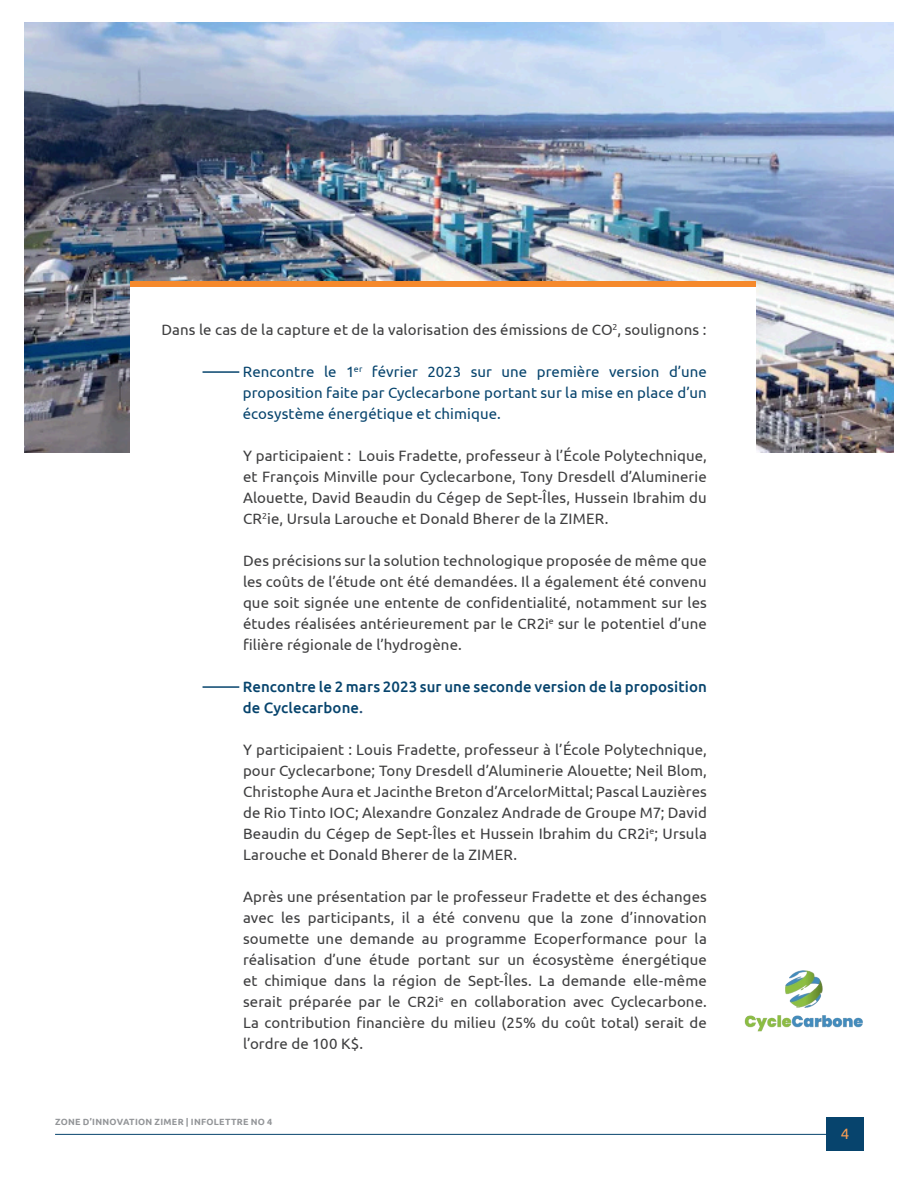
<style>
.page{position:relative;width:918px;height:1188px;background:#fff}
.page>*{position:absolute;margin:0;border:0;box-sizing:border-box;transform-origin:0 0}
.Texte_courant{font:15px/21px "Ubuntu";letter-spacing:.01em;color:#3e3e3f;text-align:justify}
.Texte_courant-2{font:15px/21px "Ubuntu";letter-spacing:.005em;color:#07446d;text-align:justify}
.Texte_courant-3{font:500 15px/21px "Ubuntu";letter-spacing:.005em;color:#07446d}
.t1{font:15px "Ubuntu";color:#f89e54}
.t2{font:700 9px "Ubuntu";letter-spacing:.03em;color:#939598}
.s1{color:#264f76}
</style>
<div class="page">
<hr style="left:55px;top:1134px;width:809px;height:1px;background:#07446d">
<div style="left:826px;top:1117px;width:38px;height:34px;background:#07446d"></div>
<img style="left:25px;top:23px;width:868px;height:430px">
<div style="left:130px;top:287px;width:625px;height:815px;background:#fff"></div>
<div style="left:130px;top:281px;width:625px;height:6px;background:#f5892c"></div>
<hr style="left:203px;top:371px;width:36px;height:2px;background:#07446d">
<hr style="left:203px;top:686px;width:36px;height:2px;background:#07446d">
<img style="left:744px;top:970px;width:119px;height:62px">
<p class="Texte_courant" style="left:162px;top:319px;width:546px">Dans le cas de la capture et de la valorisation des émissions de CO<sup>2</sup>, soulignons :</p>
<p class="Texte_courant-2" style="left:243px;top:361px;width:466px">Rencontre le 1<sup>er</sup> février 2023 sur une première version d’une proposition faite par Cyclecarbone portant sur la mise en place d’un écosystème énergétique et chimique.</p>
<p class="Texte_courant" style="left:243px;top:445px;width:465px">Y participaient : Louis Fradette, professeur à l’École Polytechnique, et François Minville pour Cyclecarbone, Tony Dresdell d’Aluminerie Alouette, David Beaudin du Cégep de Sept-Îles, Hussein Ibrahim du CR<sup>2</sup>ie, Ursula Larouche et Donald Bherer de la ZIMER.</p>
<p class="Texte_courant" style="left:243px;top:550px;width:465px">Des précisions sur la solution technologique proposée de même que les coûts de l’étude ont été demandées. Il a également été convenu que soit signée une entente de confidentialité, notamment sur les études réalisées antérieurement par le CR2i<sup>e</sup> sur le potentiel d’une filière régionale de l’hydrogène.</p>
<p class="Texte_courant-3" style="left:243px;top:676px;width:466px">Rencontre le 2 mars 2023 sur une seconde version de la proposition de Cyclecarbone<span class="s1">.</span></p>
<p class="Texte_courant" style="left:243px;top:739px;width:465px">Y participaient : Louis Fradette, professeur à l’École Polytechnique, pour Cyclecarbone; Tony Dresdell d’Aluminerie Alouette; Neil Blom, Christophe Aura et Jacinthe Breton d’ArcelorMittal; Pascal Lauzières de Rio Tinto IOC; Alexandre Gonzalez Andrade de Groupe M7; David Beaudin du Cégep de Sept-Îles et Hussein Ibrahim du CR2i<sup>e</sup>; Ursula Larouche et Donald Bherer de la ZIMER.</p>
<p class="Texte_courant" style="left:243px;top:886px;width:465px">Après une présentation par le professeur Fradette et des échanges avec les participants, il a été convenu que la zone d’innovation soumette une demande au programme Ecoperformance pour la réalisation d’une étude portant sur un écosystème énergétique et chimique dans la région de Sept-Îles. La demande elle-même serait préparée par le CR2i<sup>e</sup> en collaboration avec Cyclecarbone.<br>La contribution financière du milieu (25% du coût total) serait de l’ordre de 100 K$.</p>
<p class="t2" style="left:55px;top:1116px;width:219px">ZONE D’INNOVATION ZIMER | INFOLETTRE NO 4</p>
<p class="t1" style="left:841px;top:1125px;width:10px">4</p>
</div>
